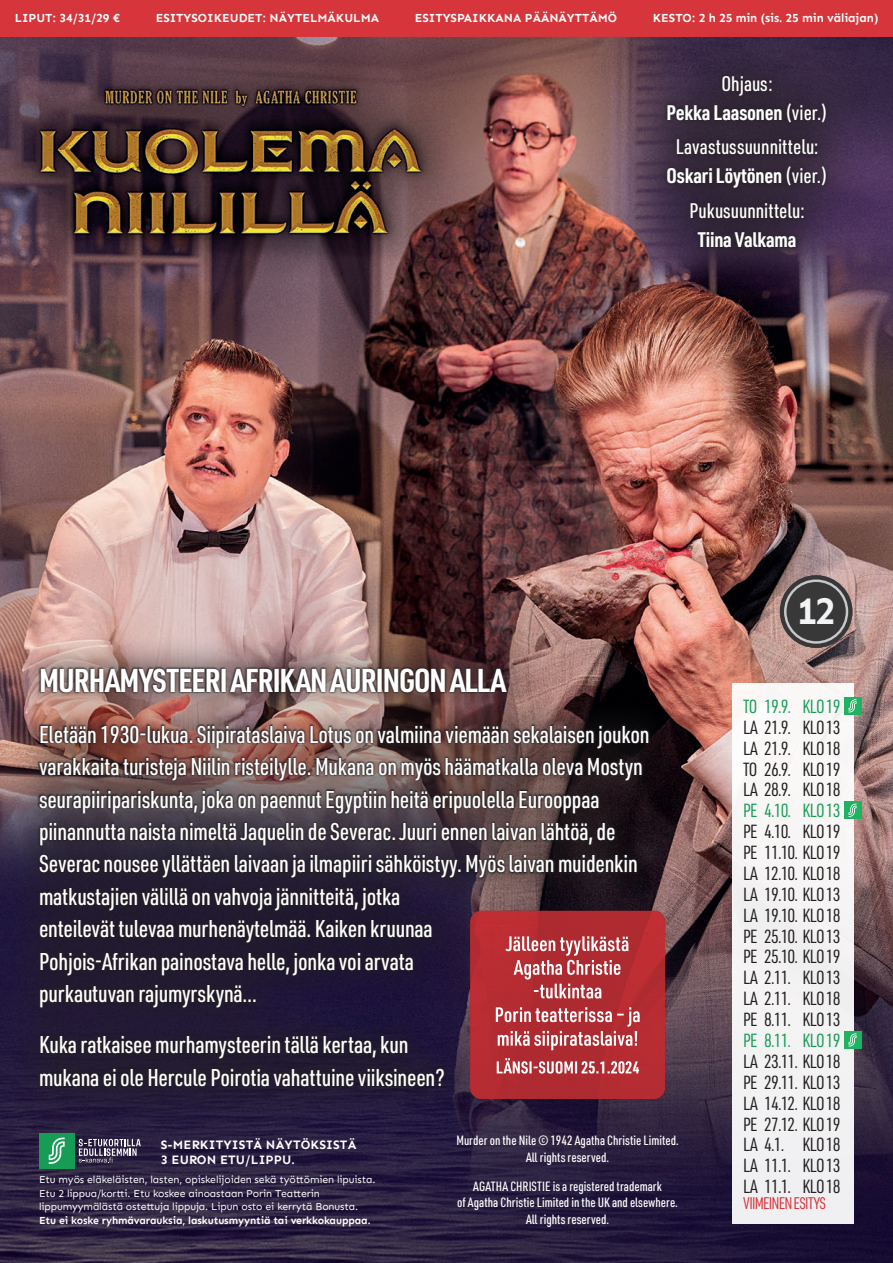
<style>
.page{position:relative;width:893px;height:1263px;background:#fff}
.page>*{position:absolute;margin:0;border:0;box-sizing:border-box;transform-origin:0 0}
.t1{font:700 37.95px "Sen";color:#f2f3f4}
.t2{font:700 32.4px "URWDIN Cond";letter-spacing:-.03em;color:#fff}
.t3{font:500 23.85px/32.4px "URWDIN Cond";letter-spacing:-.01em;color:#fff}
.t4{font:500 20.7px/29.2px "URWDIN Cond";color:#fff;text-align:center}
.t5{font:18.6px "URWDIN Cond";letter-spacing:-.045em;color:#231f20}
.t6{font:18.6px "URWDIN Cond";letter-spacing:-.045em;color:#179c56}
.t7{font:16.5px "URWDIN Cond";letter-spacing:-.05em;color:#d5353b}
.t8{font:500 13.2px/16.5px "URWDIN Cond";color:#fff;text-align:center}
.t9{font:700 12.6px/15px "Sen";letter-spacing:.01em;color:#fff}
.t10{font:700 12px "Sen";color:#fff}
.t11{font:10.5px/13.5px "Sen";letter-spacing:-.01em;color:#fff}
.s1{font-weight:700}
</style>
<div class="page">
<img style="left:0;top:36px;width:893px;height:1227px">
<div style="left:0;top:0;width:893px;height:36px;background:#d5353b"></div>
<div style="left:39px;top:1133px;width:35px;height:35px;background:#179c56"></div>
<svg style="left:49px;top:1137px;width:16px;height:27px"></svg>
<svg style="left:79px;top:1139px;width:62px;height:24px"></svg>
<div style="left:7px;top:635px;width:674px;height:484px;background:#231f20;opacity:.5"></div>
<svg style="left:37px;top:666px;width:613px;height:422px;background:#3b2d37"></svg>
<div style="left:620px;top:29px;width:252px;height:266px;background:#231f20;opacity:.75"></div>
<svg style="left:663px;top:71px;width:167px;height:180px;background:#332639"></svg>
<div style="left:732px;top:683px;width:121px;height:541px;background:#f4f3f3"></div>
<div style="left:844px;top:697px;width:17px;height:18px;background:#1eb261"></div>
<svg style="left:848px;top:699px;width:8px;height:13px"></svg>
<div style="left:844px;top:801px;width:17px;height:18px;background:#1eb261"></div>
<svg style="left:848px;top:804px;width:8px;height:13px"></svg>
<div style="left:844px;top:1031px;width:17px;height:18px;background:#1eb261"></div>
<svg style="left:848px;top:1033px;width:8px;height:13px"></svg>
<div style="left:470px;top:911px;width:195px;height:188px;background:#b42c32;border-radius:11px"></div>
<svg style="left:497px;top:1058px;width:142px;height:15px"></svg>
<svg style="left:496px;top:1007px;width:144px;height:43px"></svg>
<svg style="left:505px;top:936px;width:123px;height:62px"></svg>
<div style="left:780px;top:575px;width:72px;height:73px;background:#383839;border-radius:50%"></div>
<div style="left:784px;top:579px;width:64px;height:65px;border:2px solid #c7c8ca;border-radius:50%"></div>
<p class="t10" style="left:15px;top:11px;width:107px">LIPUT: 34/31/29 €</p>
<p class="t10" style="left:156px;top:11px;width:225px">ESITYSOIKEUDET: NÄYTELMÄKULMA</p>
<p class="t10" style="left:415px;top:11px;width:204px">ESITYSPAIKKANA PÄÄNÄYTTÄMÖ</p>
<p class="t10" style="left:653px;top:11px;width:227px">KESTO: 2 h 25 min (sis. 25 min väliajan)</p>
<p class="t4" style="left:666px;top:68px;width:163px">Ohjaus:<br><span class="s1">Pekka Laasonen</span> (vier.)</p>
<p class="t4" style="left:667px;top:131px;width:162px">Lavastussuunnittelu:<br><span class="s1">Oskari Löytönen</span> (vier.)</p>
<p class="t4" style="left:690px;top:195px;width:116px">Pukusuunnittelu:<br><span class="s1">Tiina Valkama</span></p>
<p class="t2" style="left:39px;top:658px;width:469px">MURHAMYSTEERI AFRIKAN AURINGON ALLA</p>
<p class="t3" style="left:39px;top:717px;width:612px">Eletään 1930-lukua. Siipirataslaiva Lotus on valmiina viemään sekalaisen joukon varakkaita turisteja Niilin risteilylle. Mukana on myös häämatkalla oleva Mostyn seurapiiripariskunta, joka on paennut Egyptiin heitä eripuolella Eurooppaa piinannutta naista nimeltä Jaquelin de Severac. Juuri ennen laivan lähtöä, de Severac nousee yllättäen laivaan ja ilmapiiri sähköistyy. Myös laivan muidenkin matkustajien välillä on vahvoja jännitteitä, jotka<br>enteilevät tulevaa murhenäytelmää. Kaiken kruunaa<br>Pohjois-Afrikan painostava helle, jonka voi arvata<br>purkautuvan rajumyrskynä…</p>
<p class="t3" style="left:39px;top:1028px;width:407px">Kuka ratkaisee murhamysteerin tällä kertaa, kun mukana ei ole Hercule Poirotia vahattuine viiksineen?</p>
<p class="t9" style="left:161px;top:1137px;width:197px">S-MERKITYISTÄ NÄYTÖKSISTÄ<br>3 EURON ETU/LIPPU.</p>
<p class="t11" style="left:39px;top:1173px;width:338px">Etu myös eläkeläisten, lasten, opiskelijoiden sekä työttömien lipuista.<br>Etu 2 lippua/kortti. Etu koskee ainoastaan Porin Teatterin lippumyymälästä ostettuja lippuja. Lipun osto ei kerrytä Bonusta.<br><span class="s1">Etu ei koske ryhmävarauksia, laskutusmyyntiä tai verkkokauppaa.</span></p>
<p class="t8" style="left:456px;top:1132px;width:224px">Murder on the Nile © 1942 Agatha Christie Limited.<br>All rights reserved.</p>
<p class="t8" style="left:457px;top:1177px;width:222px">AGATHA CHRISTIE is a registered trademark<br>of Agatha Christie Limited in the UK and elsewhere.<br>All rights reserved.</p>
<p class="t1" style="left:797px;top:589px;width:41px">12</p>
<p class="t6" style="left:743px;top:694px;width:99px">TO 19.9. KLO 19</p>
<p class="t5" style="left:743px;top:715px;width:99px">LA 21.9. KLO 13</p>
<p class="t5" style="left:743px;top:736px;width:99px">LA 21.9. KLO 18</p>
<p class="t5" style="left:743px;top:757px;width:99px">TO 26.9. KLO 19</p>
<p class="t5" style="left:743px;top:777px;width:99px">LA 28.9. KLO 18</p>
<p class="t6" style="left:743px;top:798px;width:99px">PE 4.10. KLO 13</p>
<p class="t5" style="left:743px;top:819px;width:99px">PE 4.10. KLO 19</p>
<p class="t5" style="left:743px;top:840px;width:99px">PE 11.10. KLO 19</p>
<p class="t5" style="left:743px;top:861px;width:99px">LA 12.10. KLO 18</p>
<p class="t5" style="left:743px;top:882px;width:99px">LA 19.10. KLO 13</p>
<p class="t5" style="left:743px;top:903px;width:99px">LA 19.10. KLO 18</p>
<p class="t5" style="left:743px;top:924px;width:99px">PE 25.10. KLO 13</p>
<p class="t5" style="left:743px;top:945px;width:99px">PE 25.10. KLO 19</p>
<p class="t5" style="left:743px;top:965px;width:99px">LA 2.11. KLO 13</p>
<p class="t5" style="left:743px;top:986px;width:99px">LA 2.11. KLO 18</p>
<p class="t5" style="left:743px;top:1007px;width:99px">PE 8.11. KLO 13</p>
<p class="t6" style="left:743px;top:1028px;width:99px">PE 8.11. KLO 19</p>
<p class="t5" style="left:743px;top:1049px;width:99px">LA 23.11. KLO 18</p>
<p class="t5" style="left:743px;top:1070px;width:99px">PE 29.11. KLO 13</p>
<p class="t5" style="left:743px;top:1091px;width:99px">LA 14.12. KLO 18</p>
<p class="t5" style="left:743px;top:1112px;width:99px">PE 27.12. KLO 19</p>
<p class="t5" style="left:743px;top:1132px;width:99px">LA 4.1. KLO 18</p>
<p class="t5" style="left:743px;top:1153px;width:99px">LA 11.1. KLO 13</p>
<p class="t5" style="left:743px;top:1174px;width:99px">LA 11.1. KLO 18</p>
<p class="t7" style="left:743px;top:1192px;width:85px">VIIMEINEN ESITYS</p>
</div>
